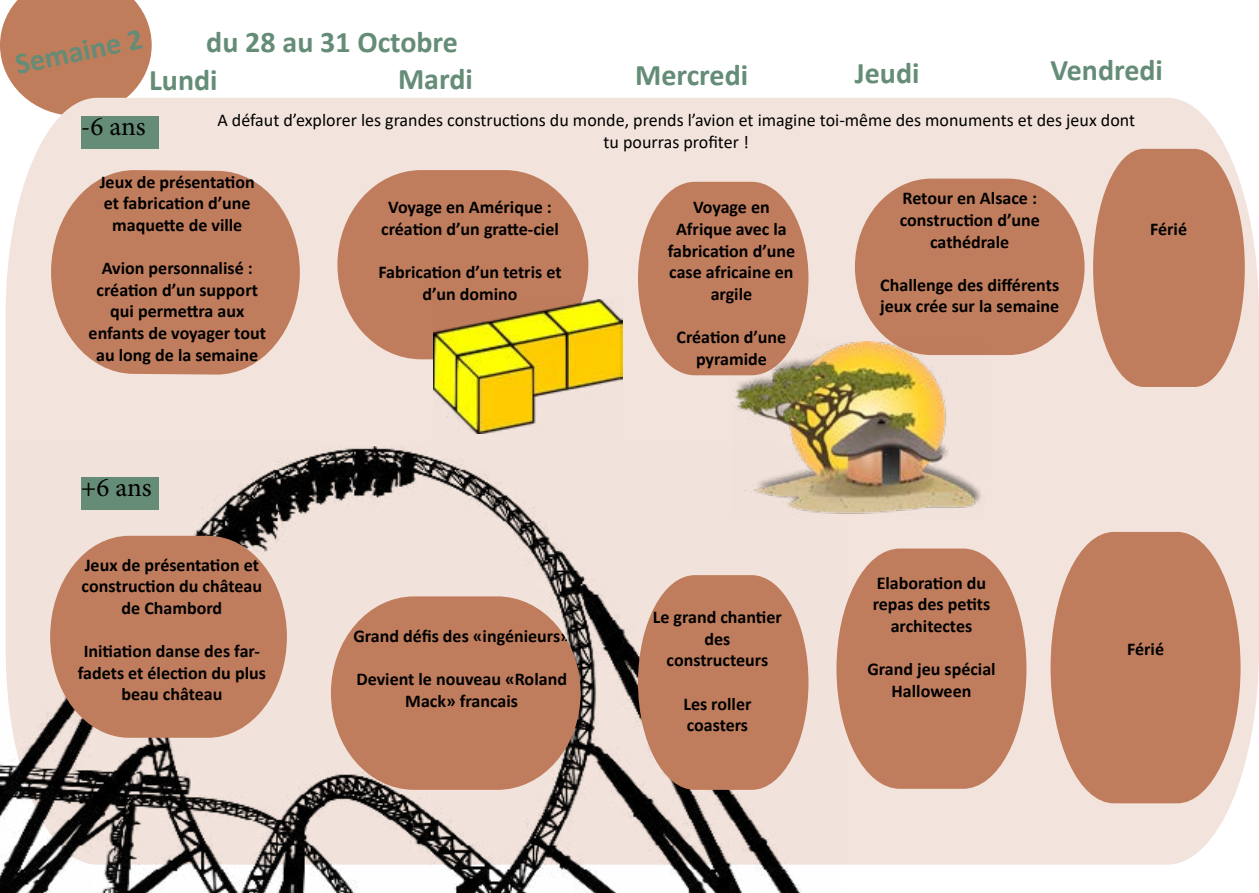
<style>
.page{position:relative;width:1259px;height:893px;background:#fff}
.page>*{position:absolute;margin:0;border:0;box-sizing:border-box;transform-origin:0 0}
.t1{font:700 30px "Calibri";color:#648c76}
.t2{font:27px "Minion Pro";letter-spacing:-.01em;color:#000}
.t3{font:700 18px/21.6px "Calibri";color:#000;text-align:center}
.t4{font:18px/21.6px "Calibri";color:#000;text-align:center}
</style>
<div class="page">
<svg style="left:0;top:0;width:152px;height:98px"></svg>
<div style="left:6px;top:98px;width:1253px;height:767px;background:#f2e4dc"></div>
<svg style="left:51px;top:170px;width:249px;height:205px;fill:#c07d5d"></svg>
<svg style="left:337px;top:170px;width:251px;height:189px;fill:#c07d5d"></svg>
<svg style="left:638px;top:182px;width:170px;height:193px"></svg>
<img style="left:0;top:446px;width:841px;height:447px">
<svg style="left:50px;top:536px;width:237px;height:202px;fill:#c07d5d"></svg>
<svg style="left:331px;top:596px;width:249px;height:194px;fill:#c07d5d"></svg>
<svg style="left:836px;top:549px;width:190px;height:240px;fill:#c07d5d"></svg>
<svg style="left:1050px;top:532px;width:190px;height:271px;fill:#c07d5d"></svg>
<svg style="left:638px;top:575px;width:170px;height:215px"></svg>
<svg style="left:855px;top:179px;width:229px;height:176px"></svg>
<svg style="left:1093px;top:149px;width:151px;height:238px"></svg>
<div style="left:81px;top:116px;width:78px;height:33px;background:#648c76"></div>
<div style="left:81px;top:477px;width:78px;height:33px;background:#648c76"></div>
<img style="left:433px;top:300px;width:189px;height:133px">
<img style="left:732px;top:341px;width:252px;height:173px">
<h1 class="t1" style="left:11px;top:44px;width:131px;rotate:-12deg">Semaine 2</h1>
<h1 class="t1" style="left:206px;top:21px;width:253px">du 28 au 31 Octobre</h1>
<h1 class="t1" style="left:149px;top:59px;width:70px">Lundi</h1>
<h1 class="t1" style="left:398px;top:58px;width:76px">Mardi</h1>
<h1 class="t1" style="left:635px;top:53px;width:115px">Mercredi</h1>
<h1 class="t1" style="left:855px;top:52px;width:66px">Jeudi</h1>
<h1 class="t1" style="left:1050px;top:49px;width:114px">Vendredi</h1>
<h2 class="t2" style="left:81px;top:109px;width:66px">-6 ans</h2>
<p class="t4" style="left:217px;top:109px;width:919px">A défaut d’explorer les grandes constructions du monde, prends l’avion et imagine toi-même des monuments et des jeux dont tu pourras profiter !</p>
<p class="t3" style="left:100px;top:171px;width:157px">Jeux de présentation et fabrication d’une maquette de ville</p>
<p class="t3" style="left:89px;top:257px;width:179px">Avion personnalisé : création d’un support qui permettra aux enfants de voyager tout au long de la semaine</p>
<p class="t3" style="left:381px;top:196px;width:179px">Voyage en Amérique : création d’un gratte-ciel</p>
<p class="t3" style="left:378px;top:261px;width:185px">Fabrication d’un tetris et d’un domino</p>
<p class="t3" style="left:668px;top:196px;width:129px">Voyage en<br>Afrique avec la fabrication d’une case africaine en argile</p>
<p class="t3" style="left:676px;top:326px;width:111px">Création d’une pyramide</p>
<p class="t3" style="left:900px;top:187px;width:141px">Retour en Alsace : construction d’une cathédrale</p>
<p class="t3" style="left:880px;top:274px;width:181px;text-align:left">Challenge des différents jeux crée sur la semaine</p>
<p class="t3" style="left:1150px;top:218px;width:38px">Férié</p>
<h2 class="t2" style="left:81px;top:470px;width:72px">+6 ans</h2>
<p class="t3" style="left:82px;top:554px;width:182px">Jeux de présentation et construction du château de Chambord</p>
<p class="t3" style="left:78px;top:640px;width:189px">Initiation danse des far&shy;fadets et élection du plus beau château</p>
<p class="t3" style="left:353px;top:625px;width:218px">Grand défis des «ingénieurs»</p>
<p class="t3" style="left:356px;top:668px;width:212px">Devient le nouveau «Roland<br>Mack» francais</p>
<p class="t3" style="left:653px;top:606px;width:130px">Le grand chantier des constructeurs</p>
<p class="t3" style="left:683px;top:693px;width:70px;text-align:left">Les roller coasters</p>
<p class="t3" style="left:872px;top:572px;width:119px">Elaboration du repas des petits architectes</p>
<p class="t3" style="left:867px;top:658px;width:130px">Grand jeu spécial<br>Halloween</p>
<p class="t3" style="left:1127px;top:638px;width:38px">Férié</p>
</div>
